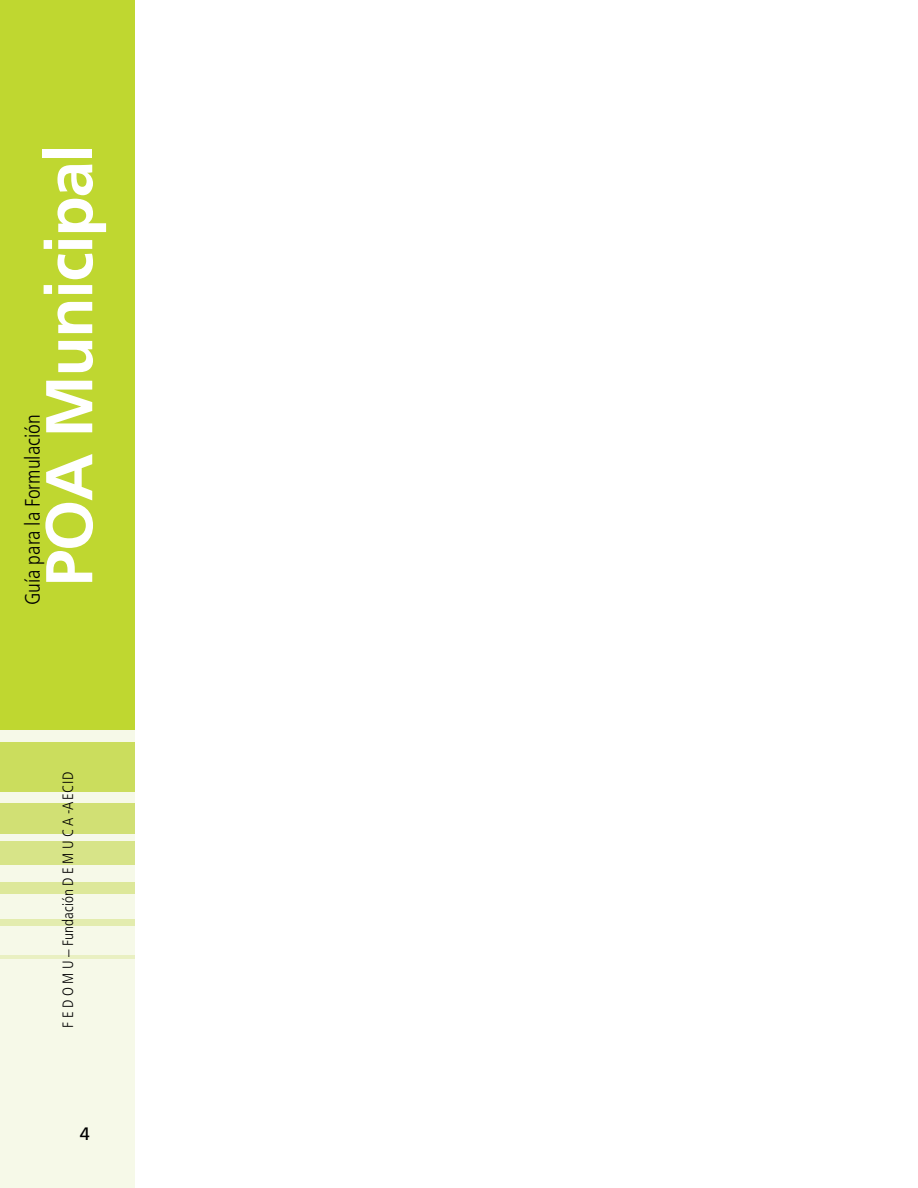
<style>
.page{position:relative;width:918px;height:1188px;background:#fff}
.page>*{position:absolute;margin:0;border:0;box-sizing:border-box;transform-origin:0 0}
.t1{font:700 66px "Frutiger LT Std";letter-spacing:-.02em;color:#fff}
.t2{font:300 condensed 21px "Frutiger LT Std";color:#000}
.t3{font:18px "Frutiger LT Std";color:#000}
.t4{font:300 condensed 15px "Frutiger LT Std";color:#000}
</style>
<div class="page">
<div style="left:0;top:0;width:135px;height:730px;background:#bfd730"></div>
<div style="left:0;top:730px;width:135px;height:458px;background:#f6f9e8"></div>
<div style="left:0;top:804px;width:135px;height:30px;background:#d1e074"></div>
<div style="left:0;top:742px;width:135px;height:50px;background:#cbdd5d"></div>
<div style="left:0;top:842px;width:135px;height:23px;background:#d7e488"></div>
<div style="left:0;top:882px;width:135px;height:12px;background:#dde89a"></div>
<div style="left:0;top:919px;width:135px;height:7px;background:#e3ecae"></div>
<hr style="left:0;top:955px;width:135px;height:3px;background:#e9f0c2">
<h1 class="t1" style="left:31px;top:586px;width:444px;rotate:-90deg">POA Municipal</h1>
<h2 class="t2" style="left:21px;top:605px;width:192px;rotate:-90deg">Guía para la Formulación</h2>
<p class="t4" style="left:59px;top:1028px;width:258px;rotate:-90deg">F E D O M U – Fundación D E M U C A -AECID</p>
<p class="t3" style="left:80px;top:1123px;width:12px">4</p>
</div>
